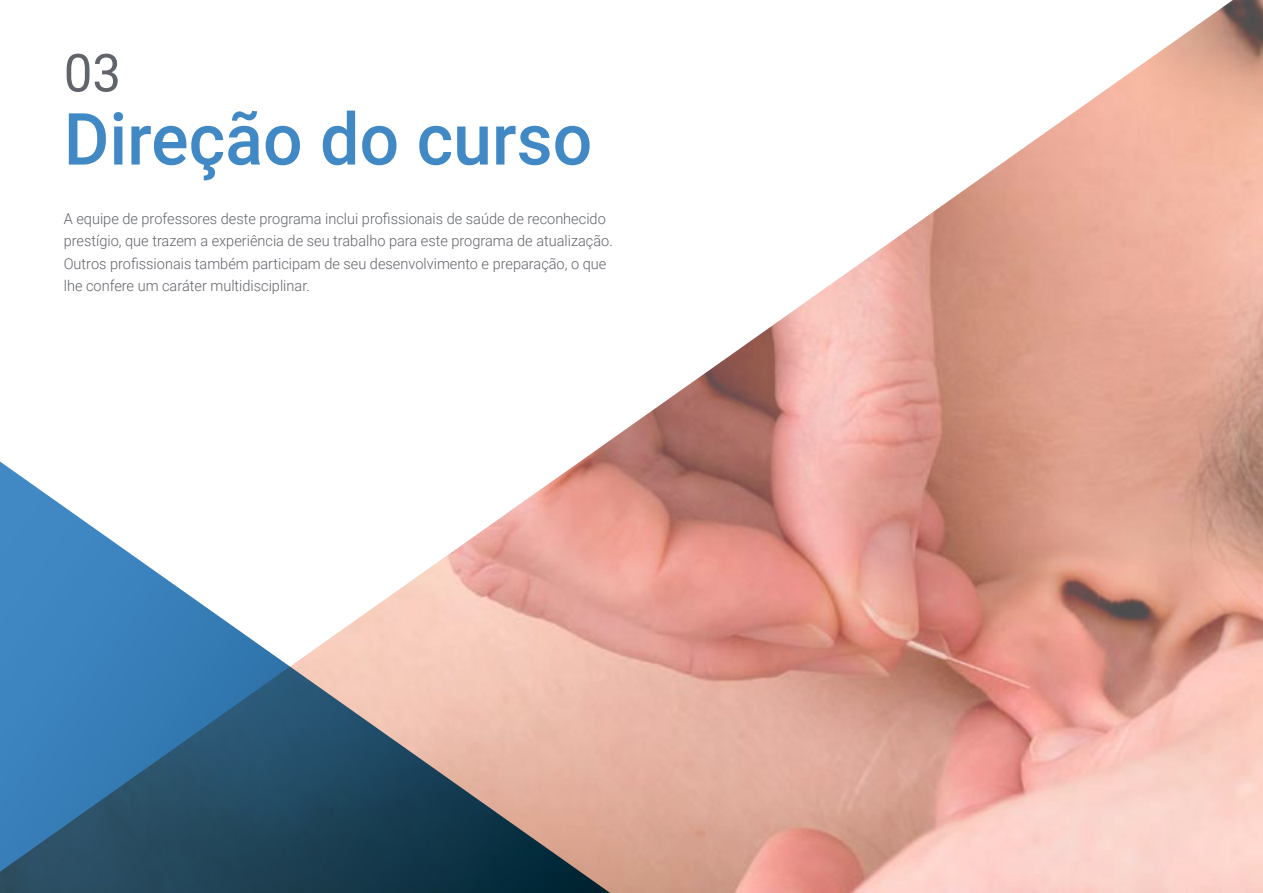
<style>
.page{position:relative;width:1263px;height:893px;background:#fff}
.page>*{position:absolute;margin:0;border:0;box-sizing:border-box;transform-origin:0 0}
.t1{font:500 72px "Roboto";color:#4089c5}
.t2{font:52.5px "Roboto";color:#61646a}
.t3{font:300 15px/22.5px "Roboto";color:#61646a}
</style>
<div class="page">
<img style="left:602px;top:0;width:661px;height:893px">
<svg style="left:0;top:446px;width:640px;height:447px"></svg>
<h2 class="t2" style="left:64px;top:36px;width:59px">03</h2>
<h1 class="t1" style="left:64px;top:89px;width:530px">Direção do curso</h1>
<p class="t3" style="left:64px;top:207px;width:551px">A equipe de professores deste programa inclui profissionais de saúde de reconhecido prestígio, que trazem a experiência de seu trabalho para este programa de atualização.<br>Outros profissionais também participam de seu desenvolvimento e preparação, o que lhe confere um caráter multidisciplinar.</p>
</div>
